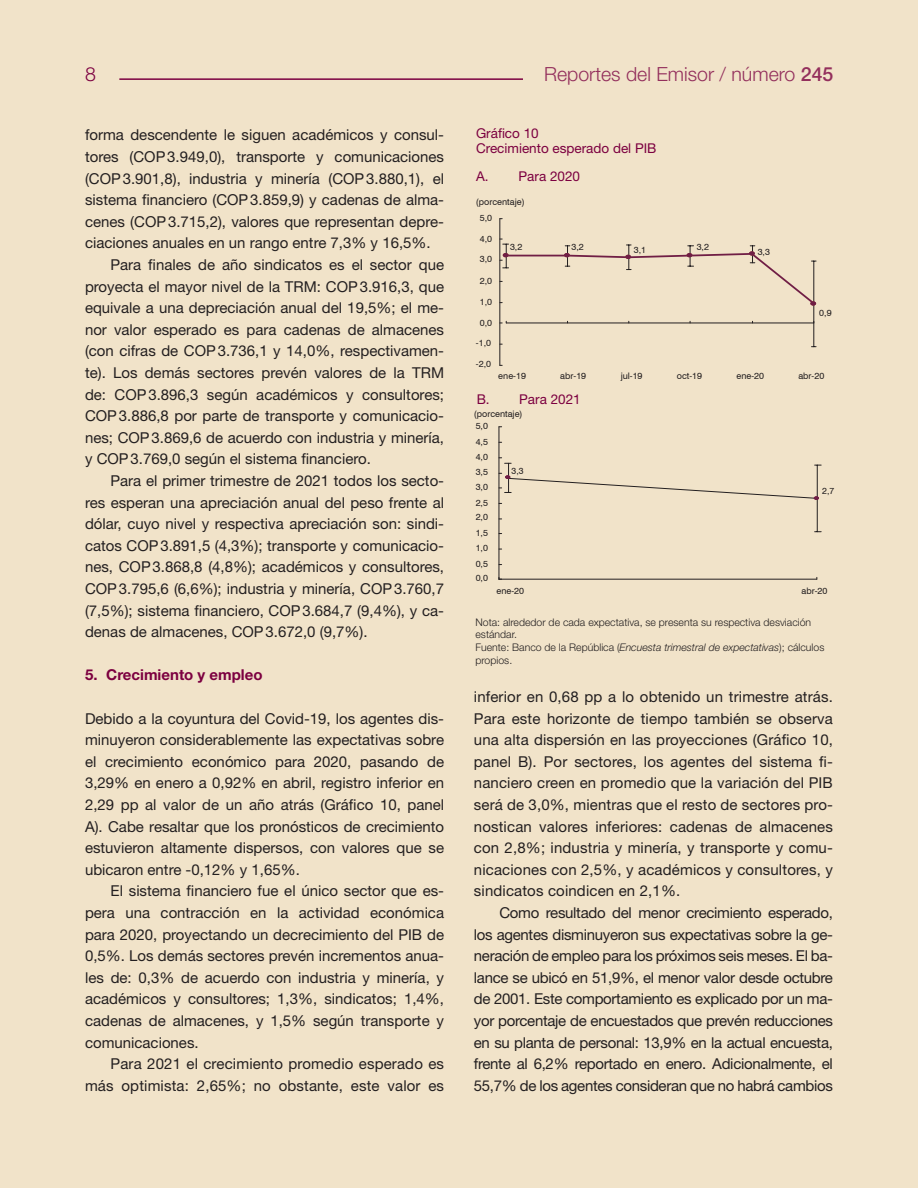
<style>
.page{position:relative;width:918px;height:1188px;background:#f1e3c9}
.page>*{position:absolute;margin:0;border:0;box-sizing:border-box;transform-origin:0 0}
.t1{font:300 19.5px "Helvetica Neue LT Std";color:#932f5c}
.t2{font:300 19.5px "Helvetica Neue LT Std";color:#7c0040}
.Cuerpo_de_texto{font:15px/21.6px "Helvetica Neue LT Std";color:#231f20;text-align:justify}
.Cuerpo_texto_sin_ind{font:15px/21.6px "Helvetica Neue LT Std";color:#231f20;text-align:justify}
.t3{font:700 15px "Helvetica Neue LT Std";color:#7c0040}
.Gráfico_título{font:13.5px "Helvetica Neue LT Std";color:#7c0040}
.Fuente_gráficos_cuad{font:300 10.5px/12.6px "Helvetica Neue LT Std";color:#231f20}
.t4{font:9px "Swiss 721 BT";color:#231f20}
.s1{font-weight:500}
.s2{font-style:italic}
</style>
<div class="page">
<hr style="left:119px;top:78px;width:404px;height:2px;background:#7c0040">
<hr style="left:500px;top:219px;width:1px;height:146px;background:#231f20">
<hr style="left:506px;top:323px;width:308px;height:1px;background:#231f20">
<svg style="left:500px;top:321px;width:7px;height:3px"></svg>
<hr style="left:814px;top:304px;width:1px;height:43px;background:#231f20">
<svg style="left:500px;top:239px;width:317px;height:67px"></svg>
<hr style="left:817px;top:499px;width:1px;height:33px;background:#231f20">
<hr style="left:499px;top:427px;width:1px;height:152px;background:#231f20">
<hr style="left:499px;top:579px;width:318px;height:1px;background:#231f20">
<svg style="left:499px;top:458px;width:322px;height:46px"></svg>
<h1 class="t2" style="left:85px;top:63px;width:12px">8</h1>
<h1 class="t1" style="left:544px;top:62px;width:291px">Reportes del Emisor / número <span class="s1">245</span></h1>
<p class="Cuerpo_de_texto" style="left:85px;top:124px;width:361px">forma descendente le siguen académicos y consul&shy;tores (COP3.949,0), transporte y comunicaciones (COP3.901,8), industria y minería (COP3.880,1), el sistema financiero (COP3.859,9) y cadenas de alma&shy;cenes (COP3.715,2), valores que representan depre&shy;ciaciones anuales en un rango entre 7,3% y 16,5%.</p>
<p class="Cuerpo_de_texto" style="left:85px;top:254px;width:361px;text-indent:26px">Para finales de año sindicatos es el sector que proyecta el mayor nivel de la TRM: COP3.916,3, que equivale a una depreciación anual del 19,5%; el me&shy;nor valor esperado es para cadenas de almacenes (con cifras de COP3.736,1 y 14,0%, respectivamen&shy;te). Los demás sectores prevén valores de la TRM de: COP3.896,3 según académicos y consultores; COP3.886,8 por parte de transporte y comunicacio&shy;nes; COP3.869,6 de acuerdo con industria y minería, y COP3.769,0 según el sistema financiero.</p>
<p class="Cuerpo_de_texto" style="left:85px;top:470px;width:361px;text-indent:26px">Para el primer trimestre de 2021 todos los secto&shy;res esperan una apreciación anual del peso frente al dólar, cuyo nivel y respectiva apreciación son: sindi&shy;catos COP3.891,5 (4,3%); transporte y comunicacio&shy;nes, COP3.868,8 (4,8%); académicos y consultores, COP3.795,6 (6,6%); industria y minería, COP3.760,7 (7,5%); sistema financiero, COP3.684,7 (9,4%), y ca&shy;denas de almacenes, COP3.672,0 (9,7%).</p>
<p class="t3" style="left:85px;top:666px;width:179px">5. Crecimiento y empleo</p>
<p class="Cuerpo_texto_sin_ind" style="left:85px;top:707px;width:361px">Debido a la coyuntura del Covid-19, los agentes dis&shy;minuyeron considerablemente las expectativas sobre el crecimiento económico para 2020, pasando de 3,29% en enero a 0,92% en abril, registro inferior en 2,29 pp al valor de un año atrás (Gráfico 10, panel A). Cabe resaltar que los pronósticos de crecimiento estuvieron altamente dispersos, con valores que se ubicaron entre -0,12% y 1,65%.</p>
<p class="Cuerpo_de_texto" style="left:85px;top:880px;width:361px;text-indent:26px">El sistema financiero fue el único sector que es&shy;pera una contracción en la actividad económica para 2020, proyectando un decrecimiento del PIB de 0,5%. Los demás sectores prevén incrementos anua&shy;les de: 0,3% de acuerdo con industria y minería, y académicos y consultores; 1,3%, sindicatos; 1,4%, cadenas de almacenes, y 1,5% según transporte y comunicaciones.</p>
<p class="Cuerpo_de_texto" style="left:85px;top:1053px;width:361px;text-align:right">Para 2021 el crecimiento promedio esperado es más optimista: 2,65%; no obstante, este valor es</p>
<p class="Gráfico_título" style="left:476px;top:125px;width:64px">Gráfico 10</p>
<p class="Gráfico_título" style="left:476px;top:140px;width:182px">Crecimiento esperado del PIB</p>
<p class="Gráfico_título" style="left:476px;top:168px;width:106px">A. Para 2020</p>
<p class="t4" style="left:476px;top:197px;width:50px">(porcentaje)</p>
<p class="t4" style="left:480px;top:212px;width:14px">5,0</p>
<p class="t4" style="left:480px;top:233px;width:14px">4,0</p>
<p class="t4" style="left:480px;top:254px;width:14px">3,0</p>
<p class="t4" style="left:480px;top:275px;width:14px">2,0</p>
<p class="t4" style="left:480px;top:296px;width:14px">1,0</p>
<p class="t4" style="left:480px;top:317px;width:14px">0,0</p>
<p class="t4" style="left:476px;top:338px;width:17px">-1,0</p>
<p class="t4" style="left:476px;top:359px;width:17px">-2,0</p>
<p class="t4" style="left:510px;top:241px;width:14px">3,2</p>
<p class="t4" style="left:572px;top:241px;width:14px">3,2</p>
<p class="t4" style="left:634px;top:245px;width:14px">3,1</p>
<p class="t4" style="left:697px;top:241px;width:14px">3,2</p>
<p class="t4" style="left:758px;top:246px;width:14px">3,3</p>
<p class="t4" style="left:819px;top:307px;width:14px">0,9</p>
<p class="t4" style="left:498px;top:370px;width:29px">ene-19</p>
<p class="t4" style="left:560px;top:370px;width:27px">abr-19</p>
<p class="t4" style="left:621px;top:370px;width:23px">jul-19</p>
<p class="t4" style="left:677px;top:370px;width:27px">oct-19</p>
<p class="t4" style="left:736px;top:370px;width:29px">ene-20</p>
<p class="t4" style="left:798px;top:370px;width:27px">abr-20</p>
<p class="Gráfico_título" style="left:477px;top:391px;width:106px">B. Para 2021</p>
<p class="t4" style="left:474px;top:409px;width:50px">(porcentaje)</p>
<p class="t4" style="left:476px;top:420px;width:14px">5,0</p>
<p class="t4" style="left:476px;top:436px;width:14px">4,5</p>
<p class="t4" style="left:476px;top:451px;width:14px">4,0</p>
<p class="t4" style="left:476px;top:466px;width:14px">3,5</p>
<p class="t4" style="left:476px;top:482px;width:14px">3,0</p>
<p class="t4" style="left:476px;top:497px;width:14px">2,5</p>
<p class="t4" style="left:476px;top:512px;width:14px">2,0</p>
<p class="t4" style="left:476px;top:527px;width:14px">1,5</p>
<p class="t4" style="left:476px;top:543px;width:14px">1,0</p>
<p class="t4" style="left:476px;top:558px;width:14px">0,5</p>
<p class="t4" style="left:476px;top:573px;width:14px">0,0</p>
<p class="t4" style="left:512px;top:465px;width:13px">3,3</p>
<p class="t4" style="left:822px;top:485px;width:13px">2,7</p>
<p class="t4" style="left:496px;top:585px;width:29px">ene-20</p>
<p class="t4" style="left:801px;top:585px;width:27px">abr-20</p>
<p class="Fuente_gráficos_cuad" style="left:476px;top:616px;width:337px">Nota: alrededor de cada expectativa, se presenta su respectiva desviación estándar.</p>
<p class="Fuente_gráficos_cuad" style="left:476px;top:641px;width:350px">Fuente: Banco de la República (<span class="s2">Encuesta trimestral de expectativas</span>); cálculos propios.</p>
<p class="Cuerpo_de_texto" style="left:474px;top:686px;width:361px">inferior en 0,68 pp a lo obtenido un trimestre atrás.<br>Para este horizonte de tiempo también se observa una alta dispersión en las proyecciones (Gráfico 10, panel B). Por sectores, los agentes del sistema fi&shy;nanciero creen en promedio que la variación del PIB será de 3,0%, mientras que el resto de sectores pro&shy;nostican valores inferiores: cadenas de almacenes con 2,8%; industria y minería, y transporte y comu&shy;nicaciones con 2,5%, y académicos y consultores, y sindicatos coindicen en 2,1%.</p>
<p class="Cuerpo_de_texto" style="left:474px;top:902px;width:361px;text-indent:26px">Como resultado del menor crecimiento esperado, los agentes disminuyeron sus expectativas sobre la ge&shy;neración de empleo para los próximos seis meses. El ba&shy;lance se ubicó en 51,9%, el menor valor desde octubre de 2001. Este comportamiento es explicado por un ma&shy;yor porcentaje de encuestados que prevén reducciones en su planta de personal: 13,9% en la actual encuesta, frente al 6,2% reportado en enero. Adicionalmente, el 55,7% de los agentes consideran que no habrá cambios</p>
</div>
